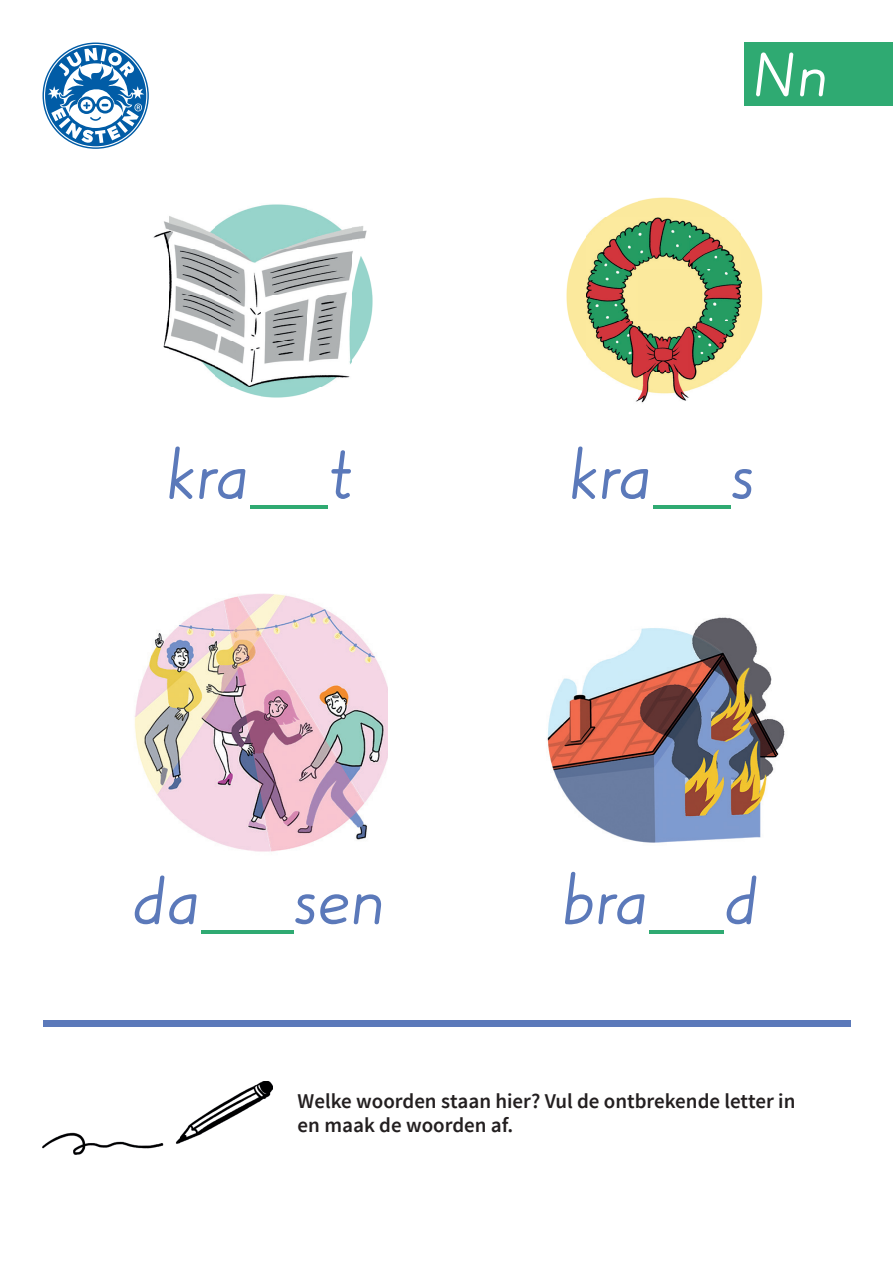
<style>
.page{position:relative;width:893px;height:1263px;background:#fff}
.page>*{position:absolute;margin:0;border:0;box-sizing:border-box;transform-origin:0 0}
.t1{font:75px "JE blokletters basis Regular";letter-spacing:-.03em;color:#5b79ba}
.t2{font:67.5px "JE blokletters basis Regular";color:#fff}
.t3{font:600 21px/24.8px "Source Sans Pro";color:#231f20}
</style>
<div class="page">
<div style="left:744px;top:43px;width:149px;height:63px;background:#2faa72"></div>
<svg style="left:43px;top:43px;width:106px;height:106px"></svg>
<img style="left:153px;top:204px;width:220px;height:194px">
<div style="left:43px;top:1020px;width:807px;height:6px;background:#5b79ba"></div>
<hr style="left:653px;top:505px;width:77px;height:3px;background:#2faa72">
<hr style="left:250px;top:505px;width:78px;height:3px;background:#2faa72">
<hr style="left:649px;top:930px;width:74px;height:4px;background:#2faa72">
<hr style="left:201px;top:930px;width:92px;height:4px;background:#2faa72">
<img style="left:547px;top:617px;width:238px;height:226px">
<img style="left:566px;top:197px;width:197px;height:206px">
<img style="left:134px;top:593px;width:254px;height:259px">
<img style="left:43px;top:1081px;width:230px;height:73px">
<h2 class="t2" style="left:753px;top:49px;width:78px">Nn</h2>
<h1 class="t1" style="left:166px;top:446px;width:191px">kra t</h1>
<h1 class="t1" style="left:568px;top:446px;width:188px">kra s</h1>
<h1 class="t1" style="left:131px;top:872px;width:256px">da sen</h1>
<h1 class="t1" style="left:561px;top:872px;width:201px">bra d</h1>
<p class="t3" style="left:298px;top:1089px;width:499px">Welke woorden staan hier? Vul de ontbrekende letter in en maak de woorden af.</p>
</div>
